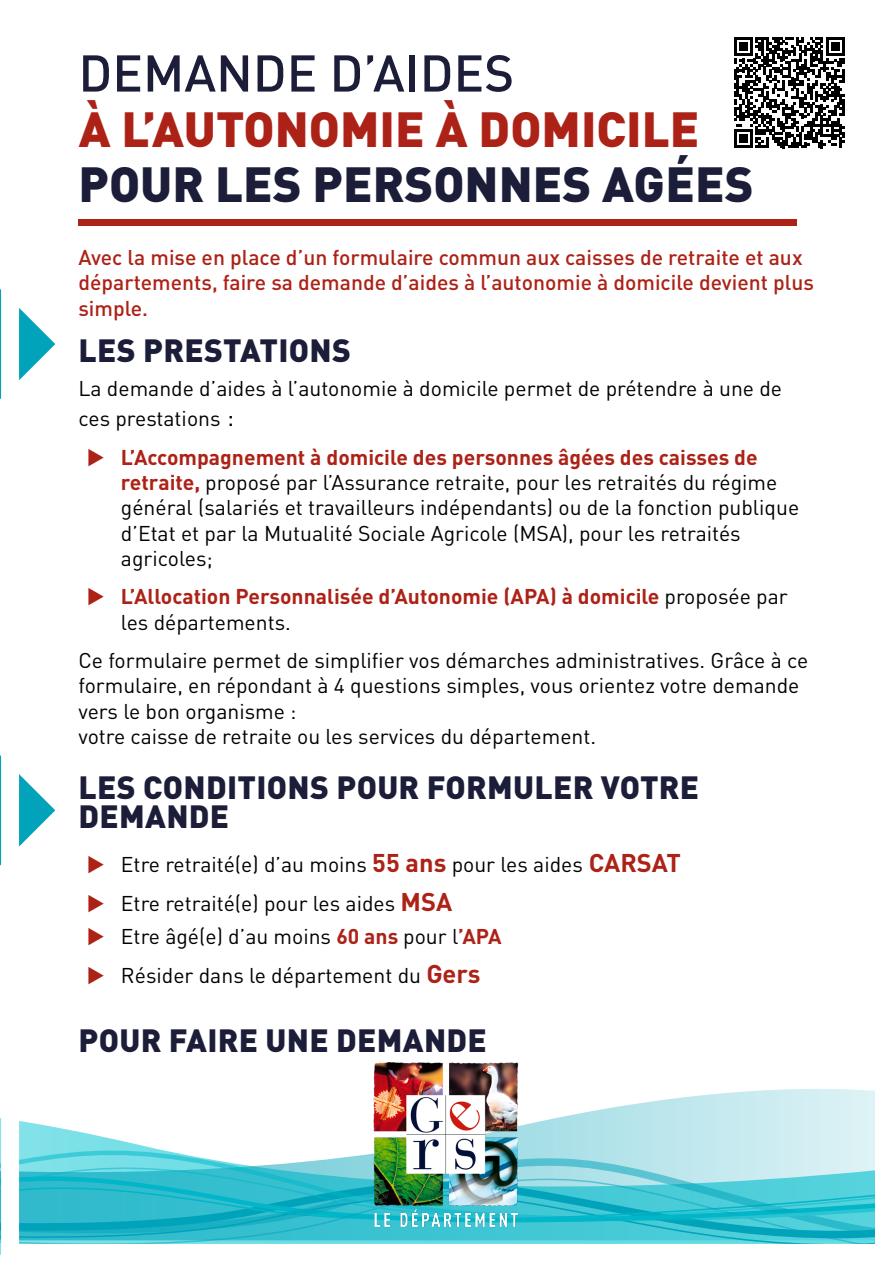
<style>
.page{position:relative;width:893px;height:1263px;background:#fff}
.page>*{position:absolute;margin:0;border:0;box-sizing:border-box;transform-origin:0 0}
.t1{font:500 50.85px "DIN Pro";color:#1b1d39}
.t2{font:900 48.75px "DIN Pro";color:#ad2217}
.t3{font:900 48.75px "DIN Pro";color:#1b1d39}
.t4{font:900 31.8px/29.5px "DIN Pro";letter-spacing:.01em;color:#1b1d39}
.t5{font:21.15px/25.3px "DIN Pro";color:#000}
.t6{font:500 21.15px/25.3px "DIN Pro";color:#ad2217}
.t7{font:700 21.15px/25.3px "DIN Pro";color:#ad2217}
.s1{font-size:25.35px}
.s2{font-weight:700;color:#ad2217}
.s3{font-weight:400;color:#000}
.s4{font-weight:700;font-size:25.35px;color:#ad2217}
</style>
<div class="page">
<svg style="left:0;top:1089px;width:874px;height:34px"></svg>
<svg style="left:0;top:1123px;width:874px;height:20px"></svg>
<svg style="left:0;top:1143px;width:874px;height:112px"></svg>
<div style="left:78px;top:219px;width:718px;height:6px;background:#ad2217"></div>
<img style="left:370px;top:1062px;width:153px;height:173px">
<svg style="left:734px;top:37px;width:111px;height:111px"></svg>
<svg style="left:0;top:289px;width:55px;height:110px"></svg>
<svg style="left:0;top:755px;width:55px;height:111px"></svg>
<h1 class="t1" style="left:78px;top:39px;width:437px">DEMANDE D’AIDES</h1>
<h2 class="t2" style="left:79px;top:96px;width:622px">À L’AUTONOMIE À DOMICILE</h2>
<h2 class="t3" style="left:78px;top:151px;width:677px">POUR LES PERSONNES AGÉES</h2>
<p class="t6" style="left:78px;top:244px;width:737px">Avec la mise en place d’un formulaire commun aux caisses de retraite et aux départements, faire sa demande d’aides à l’autonomie à domicile devient plus simple.</p>
<h3 class="t4" style="left:79px;top:334px;width:274px">LES PRESTATIONS</h3>
<p class="t5" style="left:78px;top:372px;width:705px;line-height:30.5px">La demande d’aides à l’autonomie à domicile permet de prétendre à une de ces prestations <span class="s1">:</span></p>
<p class="t5" style="left:121px;top:443px;width:680px"><span class="s2">L’Accompagnement à domicile des personnes âgées des caisses de retraite,</span> proposé par l’Assurance retraite, pour les retraités du régime général (salariés et travailleurs indépendants) ou de la fonction publique d’Etat et par la Mutualité Sociale Agricole (MSA), pour les retraités agricoles;</p>
<p class="t7" style="left:121px;top:583px;width:668px">L’Allocation Personnalisée d’Autonomie (APA) à domicile <span class="s3">proposée par les départements.</span></p>
<p class="t5" style="left:78px;top:646px;width:731px">Ce formulaire permet de simplifier vos démarches administratives. Grâce à ce formulaire, en répondant à 4 questions simples, vous orientez votre demande vers le bon organisme :<br>votre caisse de retraite ou les services du département.</p>
<h3 class="t4" style="left:79px;top:771px;width:622px">LES CONDITIONS POUR FORMULER VOTRE<br>DEMANDE</h3>
<p class="t5" style="left:121px;top:844px;width:562px;line-height:38.8px">Etre retraité(e) d’au moins <span class="s4">55 ans</span> pour les aides <span class="s4">CARSAT<br></span>Etre retraité(e) pour les aides <span class="s4">MSA</span></p>
<p class="t5" style="left:121px;top:916px;width:382px;line-height:38.8px">Etre âgé(e) d’au moins <span class="s2">60 ans</span> pour l<span class="s2">’APA<br></span>Résider dans le département du <span class="s4">Gers</span></p>
<h3 class="t4" style="left:79px;top:1024px;width:410px">POUR FAIRE UNE DEMANDE</h3>
</div>
